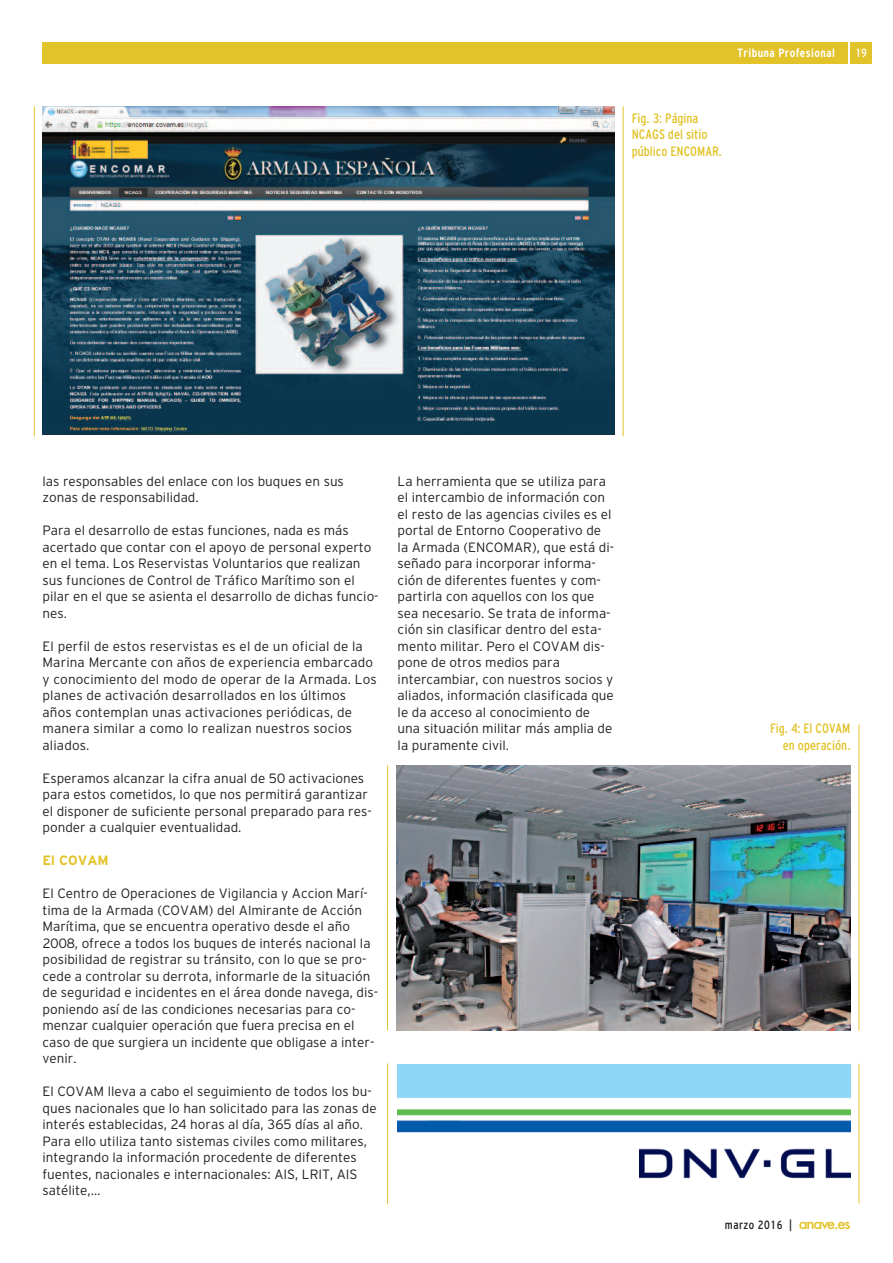
<style>
.page{position:relative;width:893px;height:1263px;background:#fff}
.page>*{position:absolute;margin:0;border:0;box-sizing:border-box;transform-origin:0 0}
.t1{font:300 13.5px/16.5px "Civica 01";color:#231f20}
.t2{font:condensed 13.5px/16.5px "Civica 06";color:#e2c32a}
.t3{font:700 13.5px "Civica 07";color:#e2c32a}
.t4{font:700 condensed 12px "Civica 09";letter-spacing:.035em;color:#fff}
.t5{font:condensed 12px "Civica 06";letter-spacing:.04em;color:#231f20}
.t6{font:condensed 12px "Civica 06";color:#fff}
.s1{font-family:"Futura";font-weight:500;font-stretch:normal;font-size:14.85px;color:#e2c32a}
</style>
<div class="page">
<hr style="left:859px;top:1063px;width:1px;height:140px;background:#e2c32a">
<img style="left:397px;top:1064px;width:453px;height:115px">
<hr style="left:387px;top:1063px;width:1px;height:141px;background:#e2c32a">
<hr style="left:34px;top:106px;width:1px;height:330px;background:#e2c32a">
<hr style="left:623px;top:106px;width:1px;height:330px;background:#e2c32a">
<img style="left:43px;top:106px;width:572px;height:328px">
<div style="left:850px;top:43px;width:22px;height:21px;background:#e2c32a"></div>
<div style="left:43px;top:43px;width:805px;height:21px;background:#e2c32a"></div>
<img style="left:396px;top:765px;width:454px;height:265px">
<hr style="left:387px;top:765px;width:1px;height:265px;background:#e2c32a">
<hr style="left:859px;top:725px;width:1px;height:305px;background:#e2c32a">
<p class="t4" style="left:738px;top:46px;width:99px">Tribuna Profesional</p>
<p class="t6" style="left:855px;top:46px;width:13px">19</p>
<p class="t2" style="left:632px;top:110px;width:92px">Fig. 3: Página<br>NCAGS del sitio público ENCOMAR.</p>
<p class="t1" style="left:43px;top:473px;width:303px">las responsables del enlace con los buques en sus zonas de responsabilidad.</p>
<p class="t1" style="left:43px;top:522px;width:338px">Para el desarrollo de estas funciones, nada es más acertado que contar con el apoyo de personal experto en el tema. Los Reservistas Voluntarios que realizan sus funciones de Control de Tráfico Marítimo son el pilar en el que se asienta el desarrollo de dichas funcio&shy;nes.</p>
<p class="t1" style="left:43px;top:638px;width:336px">El perfil de estos reservistas es el de un oficial de la Marina Mercante con años de experiencia embarcado y conocimiento del modo de operar de la Armada. Los planes de activación desarrollados en los últimos años contemplan unas activaciones periódicas, de manera similar a como lo realizan nuestros socios aliados.</p>
<p class="t1" style="left:43px;top:770px;width:331px">Esperamos alcanzar la cifra anual de 50 activaciones para estos cometidos, lo que nos permitirá garantizar el disponer de suficiente personal preparado para res&shy;ponder a cualquier eventualidad.</p>
<p class="t3" style="left:43px;top:853px;width:68px">El COVAM</p>
<p class="t1" style="left:43px;top:885px;width:337px">El Centro de Operaciones de Vigilancia y Accion Marí&shy;tima de la Armada (COVAM) del Almirante de Acción Marítima, que se encuentra operativo desde el año 2008, ofrece a todos los buques de interés nacional la posibilidad de registrar su tránsito, con lo que se pro&shy;cede a controlar su derrota, informarle de la situación de seguridad e incidentes en el área donde navega, dis&shy;poniendo así de las condiciones necesarias para co&shy;menzar cualquier operación que fuera precisa en el caso de que surgiera un incidente que obligase a inter&shy;venir.</p>
<p class="t1" style="left:43px;top:1083px;width:336px">El COVAM lleva a cabo el seguimiento de todos los bu&shy;ques nacionales que lo han solicitado para las zonas de interés establecidas, 24 horas al día, 365 días al año.<br>Para ello utiliza tanto sistemas civiles como militares, integrando la información procedente de diferentes fuentes, nacionales e internacionales: AIS, LRIT, AIS satélite,…</p>
<p class="t1" style="left:398px;top:473px;width:218px">La herramienta que se utiliza para el intercambio de información con el resto de las agencias civiles es el portal de Entorno Cooperativo de la Armada (ENCOMAR), que está di&shy;señado para incorporar informa&shy;ción de diferentes fuentes y com&shy;partirla con aquellos con los que sea necesario. Se trata de informa&shy;ción sin clasificar dentro del esta&shy;mento militar. Pero el COVAM dis&shy;pone de otros medios para intercambiar, con nuestros socios y aliados, información clasificada que le da acceso al conocimiento de una situación militar más amplia de la puramente civil.</p>
<p class="t2" style="left:770px;top:720px;width:82px;text-align:right">Fig. 4: El COVAM en operación.</p>
<p class="t5" style="left:725px;top:1217px;width:127px">marzo 2016 | <span class="s1">anave.es</span></p>
</div>
